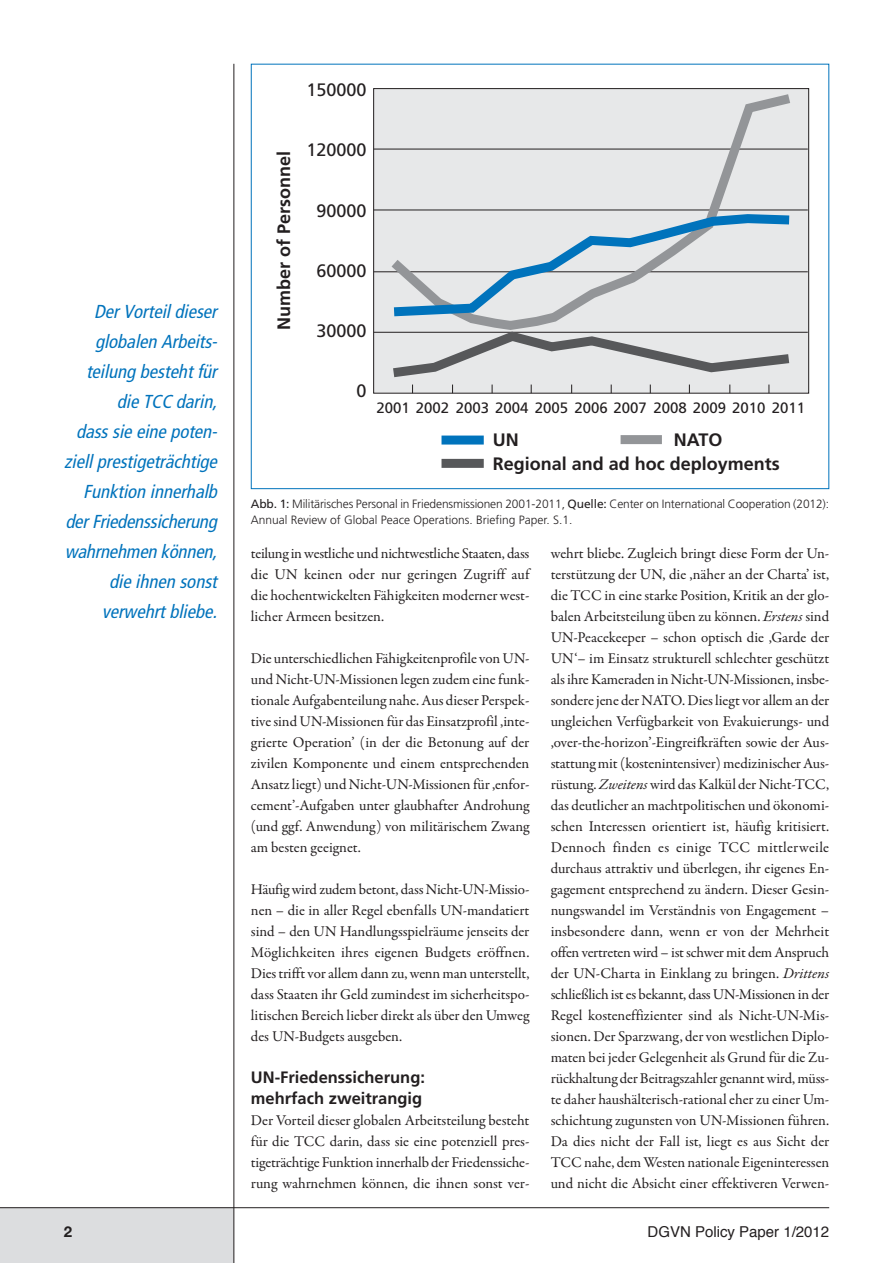
<style>
.page{position:relative;width:893px;height:1263px;background:#fff}
.page>*{position:absolute;margin:0;border:0;box-sizing:border-box;transform-origin:0 0}
.t1{font:italic condensed 18.75px/30px "Frutiger";color:#0073bc;text-align:right}
.t2{font:700 18px/24px "Frutiger";color:#231f20}
.t3{font:18px "Frutiger";color:#231f20}
.t4{font:700 16.5px/21px "Frutiger";color:#231f20}
.t5{font:15px/21px "Garamond Premr Pro";letter-spacing:-.005em;color:#231f20;text-align:justify}
.t6{font:15px "Frutiger";color:#231f20}
.t7{font:15px "Helvetica";color:#231f20}
.t8{font:700 15px "Helvetica Neue";color:#231f20}
.t9{font:300 12px/16.5px "Frutiger";letter-spacing:-.01em;color:#231f20}
.s1{font-weight:400}
.s2{font-style:italic}
</style>
<div class="page">
<div style="left:0;top:1208px;width:234px;height:55px;background:#dcdddf"></div>
<hr style="left:0;top:1207px;width:829px;height:1px;background:#231f20">
<hr style="left:233px;top:64px;width:1px;height:1199px;background:#231f20">
<div style="left:374px;top:89px;width:435px;height:304px;background:#e7e8e9"></div>
<hr style="left:374px;top:149px;width:434px;height:1px;background:#231f20">
<hr style="left:374px;top:210px;width:434px;height:1px;background:#231f20">
<hr style="left:374px;top:271px;width:434px;height:1px;background:#231f20">
<hr style="left:374px;top:332px;width:434px;height:1px;background:#231f20">
<svg style="left:384px;top:336px;width:415px;height:57px"></svg>
<svg style="left:382px;top:88px;width:418px;height:248px"></svg>
<svg style="left:385px;top:210px;width:413px;height:111px"></svg>
<div style="left:441px;top:459px;width:43px;height:9px;background:#57585a"></div>
<div style="left:441px;top:435px;width:43px;height:9px;background:#0073bc"></div>
<div style="left:621px;top:435px;width:41px;height:9px;background:#939598"></div>
<p class="t1" style="left:64px;top:298px;width:158px">Der Vorteil dieser globalen Arbeits&shy;teilung besteht für die TCC darin,<br>dass sie eine poten&shy;ziell prestigeträchtige<br>Funktion innerhalb der Friedenssicherung wahrnehmen können, die ihnen sonst verwehrt bliebe.</p>
<p class="t3" style="left:306px;top:82px;width:62px">150000</p>
<p class="t2" style="left:273px;top:330px;width:181px;rotate:-90deg">Number of Personnel</p>
<p class="t3" style="left:306px;top:143px;width:62px">120000</p>
<p class="t3" style="left:316px;top:203px;width:52px">90000</p>
<p class="t3" style="left:316px;top:263px;width:52px">60000</p>
<p class="t3" style="left:316px;top:324px;width:52px">30000</p>
<p class="t3" style="left:356px;top:384px;width:12px">0</p>
<p class="t6" style="left:376px;top:402px;width:430px">2001 2002 2003 2004 2005 2006 2007 2008 2009 2010 2011</p>
<p class="t2" style="left:493px;top:429px;width:289px;text-indent:181px">NATO<br>Regional and ad hoc deployments</p>
<p class="t2" style="left:493px;top:429px;width:27px">UN</p>
<p class="t9" style="left:251px;top:496px;width:580px"><span class="s1">Abb. 1:</span> Militärisches Personal in Friedensmissionen 2001-2011, <span class="s1">Quelle:</span> Center on International Cooperation (2012):<br>Annual Review of Global Peace Operations. Briefing Paper. S.1.</p>
<p class="t5" style="left:251px;top:544px;width:280px">teilung in westliche und nichtwestliche Staaten, dass die UN keinen oder nur geringen Zugriff auf die hochentwickelten Fähigkeiten moderner west&shy;licher Armeen besitzen.</p>
<p class="t5" style="left:251px;top:649px;width:280px">Die unterschiedlichen Fähigkeitenprofile von UN&shy;und Nicht-UN-Missionen legen zudem eine funk&shy;tionale Aufgabenteilung nahe. Aus dieser Perspek&shy;tive sind UN-Missionen für das Einsatzprofil ‚inte&shy;grierte Operation’ (in der die Betonung auf der zivilen Komponente und einem entsprechenden Ansatz liegt) und Nicht-UN-Missionen für ‚enfor&shy;cement’-Aufgaben unter glaubhafter Androhung (und ggf. Anwendung) von militärischem Zwang am besten geeignet.</p>
<p class="t5" style="left:251px;top:880px;width:280px">Häufig wird zudem betont, dass Nicht-UN-Missio&shy;nen – die in aller Regel ebenfalls UN-mandatiert sind – den UN Handlungsspielräume jenseits der Möglichkeiten ihres eigenen Budgets eröffnen.<br>Dies trifft vor allem dann zu, wenn man unterstellt, dass Staaten ihr Geld zumindest im sicherheitspo&shy;litischen Bereich lieber direkt als über den Umweg des UN-Budgets ausgeben.</p>
<p class="t4" style="left:251px;top:1068px;width:176px">UN-Friedenssicherung: mehrfach zweitrangig</p>
<p class="t5" style="left:251px;top:1111px;width:280px">Der Vorteil dieser globalen Arbeitsteilung besteht für die TCC darin, dass sie eine potenziell pres&shy;tigeträchtige Funktion innerhalb der Friedenssiche&shy;rung wahrnehmen können, die ihnen sonst ver-</p>
<p class="t5" style="left:551px;top:544px;width:280px">wehrt bliebe. Zugleich bringt diese Form der Un&shy;terstützung der UN, die ‚näher an der Charta’ ist, die TCC in eine starke Position, Kritik an der glo&shy;balen Arbeitsteilung üben zu können. <span class="s2">Erstens</span> sind UN-Peacekeeper – schon optisch die ‚Garde der UN‘– im Einsatz strukturell schlechter geschützt als ihre Kameraden in Nicht-UN-Missionen, insbe&shy;sondere jene der NATO. Dies liegt vor allem an der ungleichen Verfügbarkeit von Evakuierungs- und ‚over-the-horizon’-Eingreifkräften sowie der Aus&shy;stattung mit (kostenintensiver) medizinischer Aus&shy;rüstung. <span class="s2">Zweitens</span> wird das Kalkül der Nicht-TCC, das deutlicher an machtpolitischen und ökonomi&shy;schen Interessen orientiert ist, häufig kritisiert.<br>Dennoch finden es einige TCC mittlerweile durchaus attraktiv und überlegen, ihr eigenes En&shy;gagement entsprechend zu ändern. Dieser Gesin&shy;nungswandel im Verständnis von Engagement – insbesondere dann, wenn er von der Mehrheit offen vertreten wird – ist schwer mit dem Anspruch der UN-Charta in Einklang zu bringen. <span class="s2">Drittens </span>schließlich ist es bekannt, dass UN-Missionen in der Regel kosteneffizienter sind als Nicht-UN-Mis&shy;sionen. Der Sparzwang, der von westlichen Diplo&shy;maten bei jeder Gelegenheit als Grund für die Zu&shy;rückhaltung der Beitragszahler genannt wird, müss&shy;te daher haushälterisch-rational eher zu einer Um&shy;schichtung zugunsten von UN-Missionen führen.<br>Da dies nicht der Fall ist, liegt es aus Sicht der TCC nahe, dem Westen nationale Eigeninteressen und nicht die Absicht einer effektiveren Verwen-</p>
<p class="t8" style="left:64px;top:1226px;width:10px">2</p>
<p class="t7" style="left:648px;top:1225px;width:183px">DGVN Policy Paper 1/2012</p>
</div>
